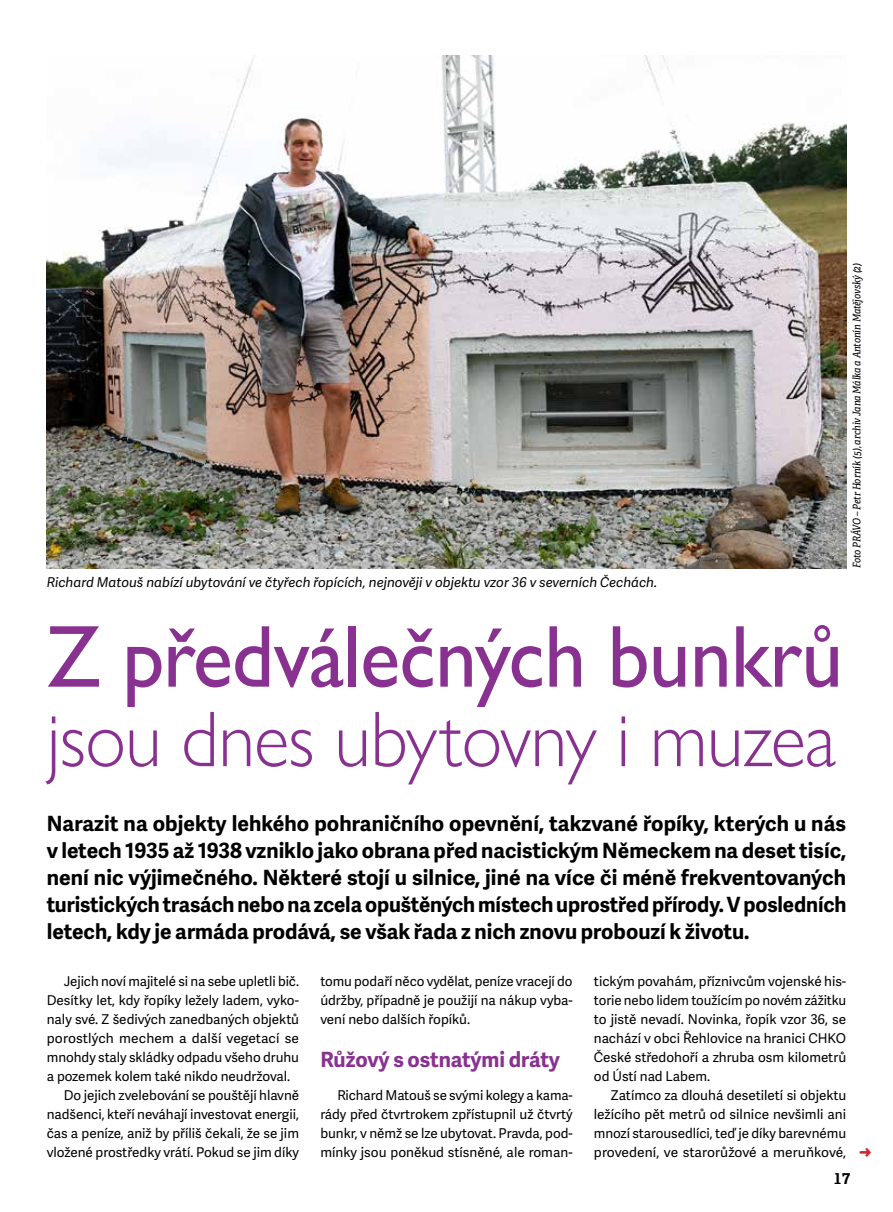
<style>
.page{position:relative;width:893px;height:1212px;background:#fff}
.page>*{position:absolute;margin:0;border:0;box-sizing:border-box;transform-origin:0 0}
.t1{font:500 88.5px "Gill Sans Nova";letter-spacing:-.01em;color:#893190;scale:.94 1}
.t2{font:300 79.5px "Gill Sans Nova";letter-spacing:-.01em;color:#893190;scale:.95 1}
.t3{font:700 21px/27px "Adelle Sans";color:#000;text-align:justify}
.t4{font:700 21px "Adelle Sans";letter-spacing:-.01em;color:#893190}
.t5{font:700 15px "Adelle PE";color:#000}
.t6{font:13.5px/19px "Adelle Sans";color:#000;text-align:justify}
.t7{font:italic 13.5px "Adelle Sans";color:#000}
.t8{font:italic 10.5px "Adelle Condensed";letter-spacing:-.005em;color:#000}
</style>
<div class="page">
<img style="left:47px;top:55px;width:799px;height:513px">
<p class="t8" style="left:849px;top:568px;width:307px;rotate:-90deg">Foto PRÁVO – Petr Horník (5), archiv Jana Málka a Antonín Matějovský (2)</p>
<p class="t7" style="left:47px;top:573px;width:612px">Richard Matouš nabízí ubytování ve čtyřech řopících, nejnověji v objektu vzor 36 v severních Čechách.</p>
<h1 class="t1" style="left:47px;top:602px;width:849px">Z předválečných bunkrů</h1>
<h2 class="t2" style="left:47px;top:691px;width:833px">jsou dnes ubytovny i muzea</h2>
<p class="t3" style="left:47px;top:809px;width:801px">Narazit na objekty lehkého pohraničního opevnění, takzvané řopíky, kterých u nás v letech 1935 až 1938 vzniklo jako obrana před nacistickým Německem na deset tisíc, není nic výjimečného. Některé stojí u silnice, jiné na více či méně frekventovaných turistických trasách nebo na zcela opuštěných místech uprostřed přírody. V posledních letech, kdy je armáda prodává, se však řada z nich znovu probouzí k životu.</p>
<p class="t6" style="left:64px;top:971px;width:237px">Jejich noví majitelé si na sebe upletli bič.</p>
<p class="t6" style="left:47px;top:990px;width:254px">Desítky let, kdy řopíky ležely ladem, vyko-</p>
<p class="t6" style="left:47px;top:1009px;width:254px">naly své. Z šedivých zanedbaných objektů</p>
<p class="t6" style="left:47px;top:1028px;width:254px">porostlých mechem a další vegetací se</p>
<p class="t6" style="left:47px;top:1047px;width:254px">mnohdy staly skládky odpadu všeho druhu</p>
<p class="t6" style="left:47px;top:1066px;width:245px">a pozemek kolem také nikdo neudržoval.</p>
<p class="t6" style="left:64px;top:1085px;width:237px">Do jejich zvelebování se pouštějí hlavně</p>
<p class="t6" style="left:47px;top:1104px;width:254px">nadšenci, kteří neváhají investovat energii,</p>
<p class="t6" style="left:47px;top:1123px;width:254px">čas a peníze, aniž by příliš čekali, že se jim</p>
<p class="t6" style="left:47px;top:1142px;width:254px">vložené prostředky vrátí. Pokud se jim díky</p>
<p class="t6" style="left:594px;top:971px;width:254px">tickým povahám, příznivcům vojenské his&shy;torie nebo lidem toužícím po novém zážitku to jistě nevadí. Novinka, řopík vzor 36, se nachází v obci Řehlovice na hranici CHKO České středohoří a zhruba osm kilometrů od Ústí nad Labem.</p>
<p class="t6" style="left:594px;top:1085px;width:254px;text-indent:17px">Zatímco za dlouhá desetiletí si objektu ležícího pět metrů od silnice nevšimli ani mnozí starousedlíci, teď je díky barevnému provedení, ve starorůžové a meruňkové,</p>
<p class="t6" style="left:320px;top:971px;width:254px">tomu podaří něco vydělat, peníze vracejí do údržby, případně je použijí na nákup vyba&shy;vení nebo dalších řopíků.</p>
<h3 class="t4" style="left:320px;top:1044px;width:241px">Růžový s ostnatými dráty</h3>
<p class="t6" style="left:320px;top:1085px;width:254px;text-indent:17px">Richard Matouš se svými kolegy a kama&shy;rády před čtvrtrokem zpřístupnil už čtvrtý bunkr, v němž se lze ubytovat. Pravda, pod&shy;mínky jsou poněkud stísněné, ale roman-</p>
<p class="t5" style="left:833px;top:1168px;width:19px">17</p>
</div>
